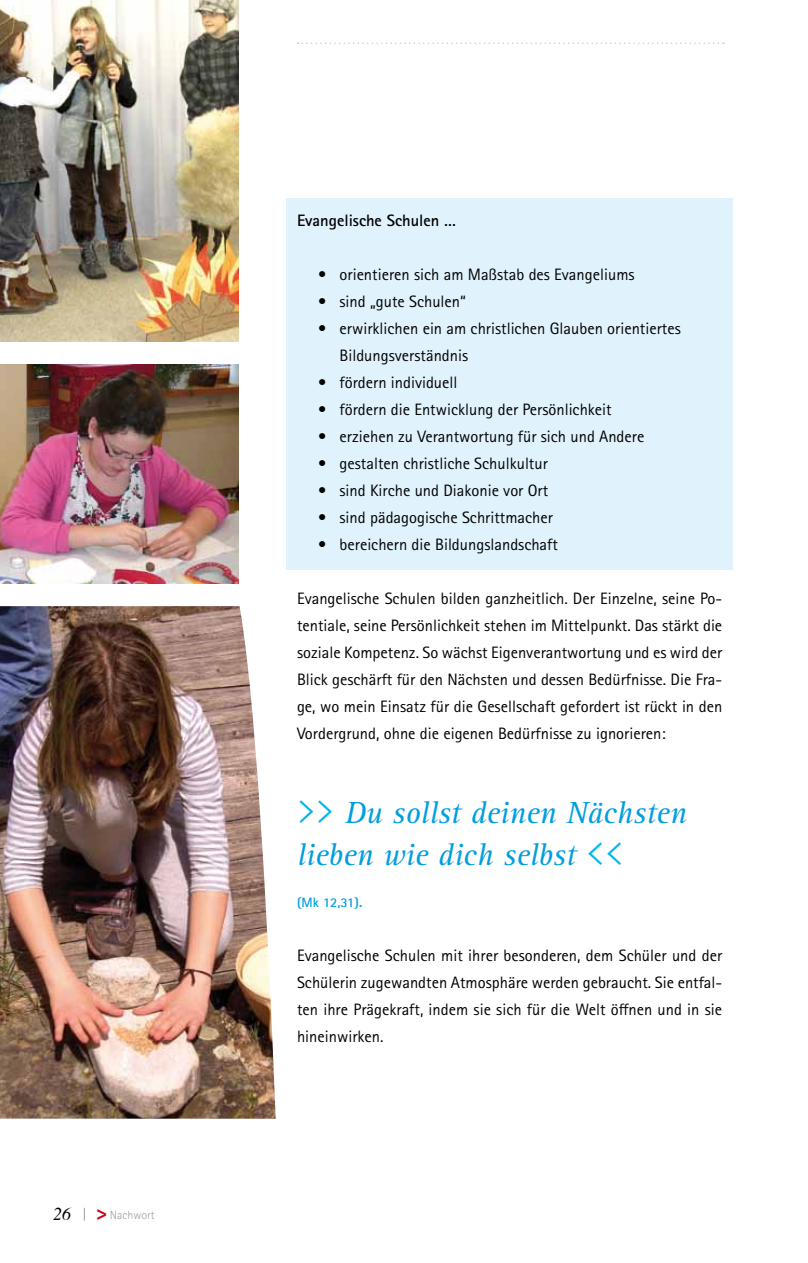
<style>
.page{position:relative;width:808px;height:1263px;background:#fff}
.page>*{position:absolute;margin:0;border:0;box-sizing:border-box;transform-origin:0 0}
.t1{font:italic 31.5px/42px "Rotis Serif";color:#009ee0}
.t2{font:italic 18px "Times";color:#000}
.t3{font:16.5px/27px "Rotis Sans Serif Pro";color:#000;text-align:justify}
.t4{font:700 16.5px "Rotis Sans Serif Pro";color:#000}
.t5{font:700 13.5px "Rotis Sans Serif Pro";color:#009ee0}
.t6{font:300 12px "Rotis Sans Serif";color:#9c9e9f}
.s1{font-family:"Stencil Std";font-weight:400;font-size:18px;color:#d10019}
.s2{font-family:"Prestige Elite Std";font-weight:700;font-style:normal;color:#00b6e8}
</style>
<div class="page">
<svg style="left:84px;top:1208px;width:1px;height:12px"></svg>
<div style="left:287px;top:199px;width:446px;height:371px;background:#e0f2fb"></div>
<svg style="left:298px;top:43px;width:426px;height:1px"></svg>
<img style="left:0;top:606px;width:276px;height:513px">
<img style="left:0;top:0;width:238px;height:342px">
<img style="left:0;top:364px;width:238px;height:219px">
<p class="t2" style="left:53px;top:1198px;width:19px">26</p>
<p class="t6" style="left:96px;top:1208px;width:60px"><span class="s1">&gt;</span> Nachwort</p>
<p class="t4" style="left:297px;top:210px;width:161px">Evangelische Schulen …</p>
<p class="t3" style="left:318px;top:261px;width:318px">• orientieren sich am Maßstab des Evangeliums</p>
<p class="t3" style="left:318px;top:288px;width:149px">• sind „gute Schulen“</p>
<p class="t3" style="left:340px;top:315px;width:343px;text-indent:-21px">• erwirklichen ein am christlichen Glauben orientiertes<br>Bildungsverständnis</p>
<p class="t3" style="left:318px;top:369px;width:141px">• fördern individuell</p>
<p class="t3" style="left:318px;top:396px;width:295px">• fördern die Entwicklung der Persönlichkeit</p>
<p class="t3" style="left:318px;top:423px;width:328px">• erziehen zu Verantwortung für sich und Andere</p>
<p class="t3" style="left:318px;top:450px;width:231px">• gestalten christliche Schulkultur</p>
<p class="t3" style="left:318px;top:477px;width:231px">• sind Kirche und Diakonie vor Ort</p>
<p class="t3" style="left:318px;top:504px;width:236px">• sind pädagogische Schrittmacher</p>
<p class="t3" style="left:318px;top:531px;width:241px">• bereichern die Bildungslandschaft</p>
<p class="t3" style="left:297px;top:585px;width:427px">Evangelische Schulen bilden ganzheitlich. Der Einzelne, seine Po&shy;tentiale, seine Persönlichkeit stehen im Mittelpunkt. Das stärkt die soziale Kompetenz. So wächst Eigenverantwortung und es wird der Blick geschärft für den Nächsten und dessen Bedürfnisse. Die Fra&shy;ge, wo mein Einsatz für die Gesellschaft gefordert ist rückt in den Vordergrund, ohne die eigenen Bedürfnisse zu ignorieren:</p>
<h1 class="t1" style="left:297px;top:792px;width:391px"><span class="s2">&gt;&gt;</span> Du sollst deinen Nächsten lieben wie dich selbst <span class="s2">&lt;&lt;</span></h1>
<p class="t5" style="left:297px;top:894px;width:67px">(Mk 12,31).</p>
<p class="t3" style="left:297px;top:942px;width:427px">Evangelische Schulen mit ihrer besonderen, dem Schüler und der Schülerin zugewandten Atmosphäre werden gebraucht. Sie entfal&shy;ten ihre Prägekraft, indem sie sich für die Welt öffnen und in sie hineinwirken.</p>
</div>
